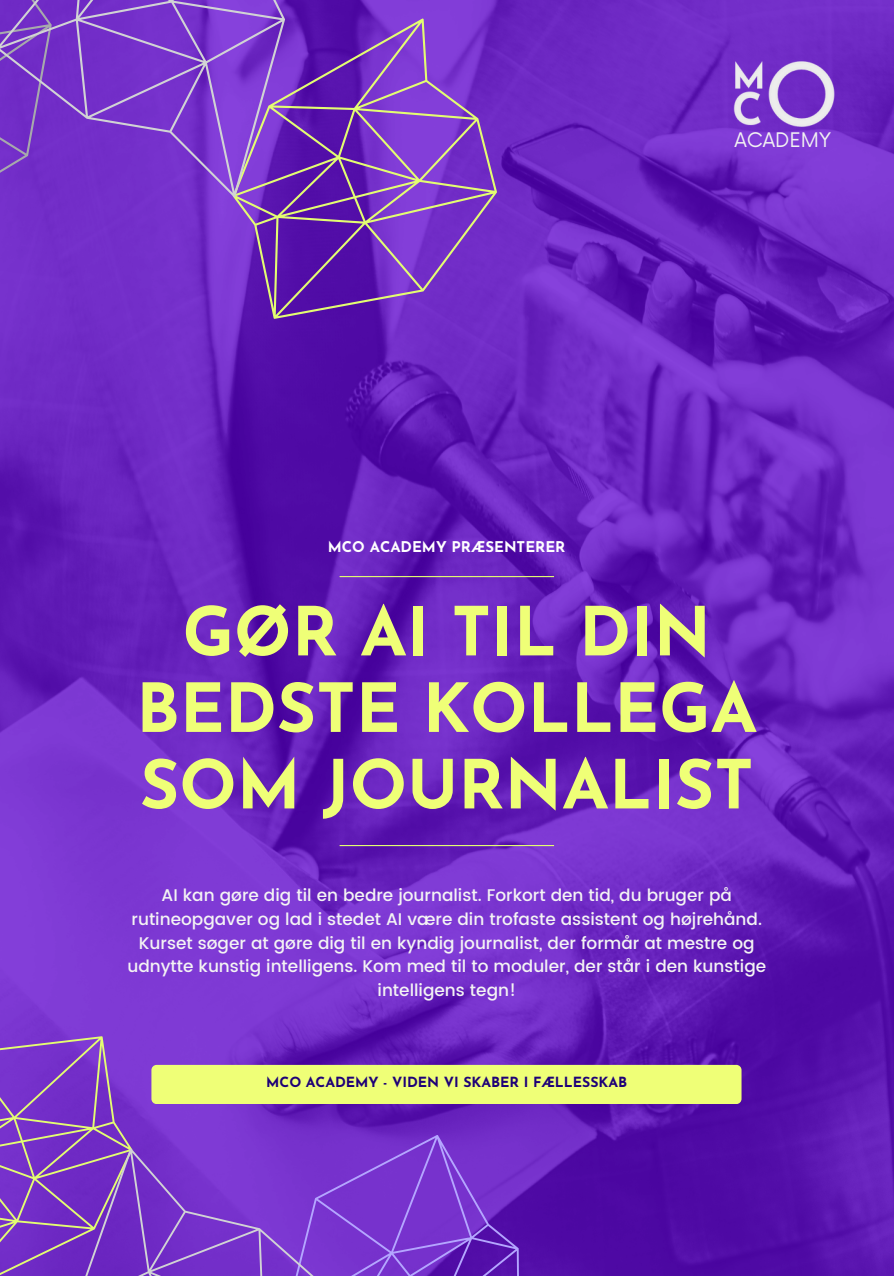
<style>
.page{position:relative;width:894px;height:1276px;background:#fff}
.page>*{position:absolute;margin:0;border:0;box-sizing:border-box;transform-origin:0 0}
.t1{font:700 67.5px/76.5px "Josefin Sans";color:#efff77;text-align:center}
.t2{font:19.65px "Now";color:#f2f2f2}
.t3{font:500 16.95px/23.7px "Poppins";color:#f4f4f4;text-align:center}
.t4{font:700 14.85px "Josefin Sans";color:#fff}
.t5{font:700 13.95px "Josefin Sans";color:#1e0078}
</style>
<div class="page">
<img style="left:0;top:0;width:893px;height:1276px">
<svg style="left:233px;top:19px;width:264px;height:300px;background:#7336b9"></svg>
<div style="left:0;top:197px;width:52px;height:37px;background:#732ec9"></div>
<svg style="left:0;top:0;width:285px;height:197px;background:#7c3cca"></svg>
<svg style="left:0;top:1036px;width:519px;height:240px;background:#7636c6"></svg>
<img style="left:719px;top:38px;width:128px;height:90px">
<div style="left:151px;top:1065px;width:590px;height:39px;background:#efff77;border-radius:5px"></div>
<hr style="left:339px;top:845px;width:215px;height:1px;background:#e3fd71">
<hr style="left:339px;top:576px;width:215px;height:1px;background:#e3fd71">
<p class="t4" style="left:328px;top:533px;width:239px">MCO ACADEMY PRÆSENTERER</p>
<p class="t2" style="left:734px;top:124px;width:98px">ACADEMY</p>
<h1 class="t1" style="left:136px;top:583px;width:622px">GØR AI TIL DIN<br>BEDSTE KOLLEGA<br>SOM JOURNALIST</h1>
<p class="t3" style="left:127px;top:884px;width:640px">AI kan gøre dig til en bedre journalist. Forkort den tid, du bruger på rutineopgaver og lad i stedet AI være din trofaste assistent og højrehånd.<br>Kurset søger at gøre dig til en kyndig journalist, der formår at mestre og udnytte kunstig intelligens. Kom med til to moduler, der står i den kunstige intelligens tegn!</p>
<p class="t5" style="left:266px;top:1069px;width:362px">MCO ACADEMY - VIDEN VI SKABER I FÆLLESSKAB</p>
</div>
